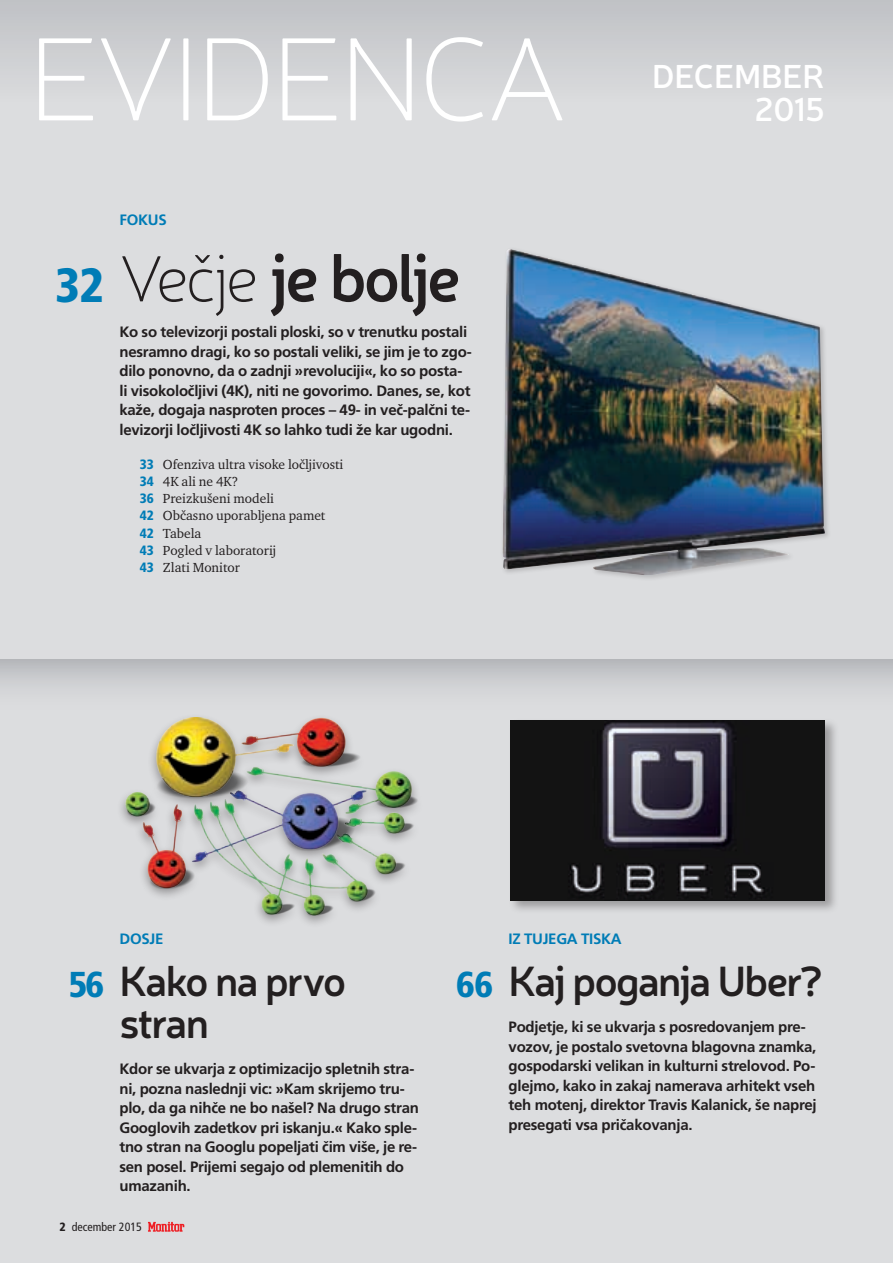
<style>
.page{position:relative;width:893px;height:1263px;background:#dcdddf}
.page>*{position:absolute;margin:0;border:0;box-sizing:border-box;transform-origin:0 0}
.t1{font:100 120px "Neris";letter-spacing:-.03em;color:#fff}
.Naslov_PREIZKUSI{font:600 66px "Neris";letter-spacing:-.045em;color:#231f20}
.Uvod_PREIZKUSI{font:900 condensed 48px "Frutiger LT Std";color:#007cb6}
.Naslov_PREIZKUSI_mal{font:600 42px/42px "Neris";letter-spacing:-.04em;color:#231f20}
.Uvod_PREIZKUSI-2{font:900 condensed 36px "Frutiger LT Std";color:#007cb6}
.Uvod_PREIZKUSI-3{font:600 33px "Neris";letter-spacing:-.005em;color:#fff}
.Uvod_PREIZKUSI-4{font:700 15px/19.5px "Frutiger LT Std";letter-spacing:-.015em;color:#231f20}
.Uvod_PREIZKUSI-5{font:700 15px "Frutiger LT Std";letter-spacing:-.015em;color:#007cb6}
.Kazalo_2{font:13.5px "Charter Itc TEE";color:#231f20}
.Pagina{font:condensed 12px "Frutiger LT Std";color:#231f20}
.s1{font-weight:100}
.s2{font-family:"Frutiger LT Std";font-weight:900;font-stretch:condensed;color:#007cb6}
.s3{font-weight:900}
</style>
<div class="page">
<svg style="left:148px;top:1222px;width:36px;height:10px"></svg>
<div style="left:0;top:0;width:893px;height:102px;background:linear-gradient(to right,#cdcfd1,#cdcfd1)"></div>
<div style="left:500px;top:247px;width:331px;height:335px;background:#231f20;opacity:.2"></div>
<img style="left:502px;top:249px;width:323px;height:326px">
<img style="left:123px;top:718px;width:295px;height:198px">
<div style="left:508px;top:718px;width:331px;height:196px;background:#231f20;opacity:.35"></div>
<img style="left:510px;top:720px;width:315px;height:180px">
<div style="left:0;top:659px;width:893px;height:59px;background:linear-gradient(to bottom,#bbbdc1,#e3e4e6)"></div>
<p class="t1" style="left:28px;top:6px;width:542px">EVIDENCA</p>
<p class="Uvod_PREIZKUSI" style="left:55px;top:256px;width:51px">32</p>
<p class="Uvod_PREIZKUSI-5" style="left:119px;top:211px;width:49px">FOKUS</p>
<p class="Naslov_PREIZKUSI" style="left:119px;top:233px;width:343px"><span class="s1">Večje</span> je bolje</p>
<p class="Uvod_PREIZKUSI-4" style="left:119px;top:322px;width:354px">Ko so televizorji postali ploski, so v trenutku postali nesramno dragi, ko so postali veliki, se jim je to zgo&shy;dilo ponovno, da o zadnji »revoluciji«, ko so posta&shy;li visokoločljivi (4K), niti ne govorimo. Danes, se, kot kaže, dogaja nasproten proces – 49- in več-palčni te&shy;levizorji ločljivosti 4K so lahko tudi že kar ugodni.</p>
<p class="Kazalo_2" style="left:140px;top:456px;width:205px"><span class="s2">33</span> Ofenziva ultra visoke ločljivosti</p>
<p class="Kazalo_2" style="left:140px;top:473px;width:100px"><span class="s2">34</span> 4K ali ne 4K?</p>
<p class="Kazalo_2" style="left:140px;top:490px;width:136px"><span class="s2">36</span> Preizkušeni modeli</p>
<p class="Kazalo_2" style="left:140px;top:507px;width:187px"><span class="s2">42</span> Občasno uporabljena pamet</p>
<p class="Kazalo_2" style="left:140px;top:525px;width:63px"><span class="s2">42</span> Tabela</p>
<p class="Kazalo_2" style="left:140px;top:542px;width:138px"><span class="s2">43</span> Pogled v laboratorij</p>
<p class="Kazalo_2" style="left:140px;top:559px;width:101px"><span class="s2">43</span> Zlati Monitor</p>
<p class="Uvod_PREIZKUSI-3" style="left:652px;top:53px;width:174px">DECEMBER</p>
<p class="Uvod_PREIZKUSI-3" style="left:755px;top:86px;width:72px">2015</p>
<p class="Uvod_PREIZKUSI-5" style="left:119px;top:930px;width:45px">DOSJE</p>
<p class="Naslov_PREIZKUSI_mal" style="left:119px;top:958px;width:228px">Kako na prvo stran</p>
<p class="Uvod_PREIZKUSI-4" style="left:119px;top:1059px;width:301px">Kdor se ukvarja z optimizacijo spletnih stra&shy;ni, pozna naslednji vic: »Kam skrijemo tru&shy;plo, da ga nihče ne bo našel? Na drugo stran Googlovih zadetkov pri iskanju.« Kako sple&shy;tno stran na Googlu popeljati čim više, je re&shy;sen posel. Prijemi segajo od plemenitih do umazanih.</p>
<p class="Uvod_PREIZKUSI-2" style="left:69px;top:963px;width:37px">56</p>
<p class="Uvod_PREIZKUSI-2" style="left:456px;top:963px;width:39px">66</p>
<p class="Pagina" style="left:60px;top:1220px;width:84px"><span class="s3">2</span> december 2015</p>
<p class="Uvod_PREIZKUSI-5" style="left:509px;top:930px;width:115px">IZ TUJEGA TISKA</p>
<p class="Naslov_PREIZKUSI_mal" style="left:509px;top:958px;width:316px">Kaj poganja Uber?</p>
<p class="Uvod_PREIZKUSI-4" style="left:509px;top:1017px;width:310px">Podjetje, ki se ukvarja s posredovanjem pre&shy;vozov, je postalo svetovna blagovna znamka, gospodarski velikan in kulturni strelovod. Po&shy;glejmo, kako in zakaj namerava arhitekt vseh teh motenj, direktor Travis Kalanick, še naprej presegati vsa pričakovanja.</p>
</div>
